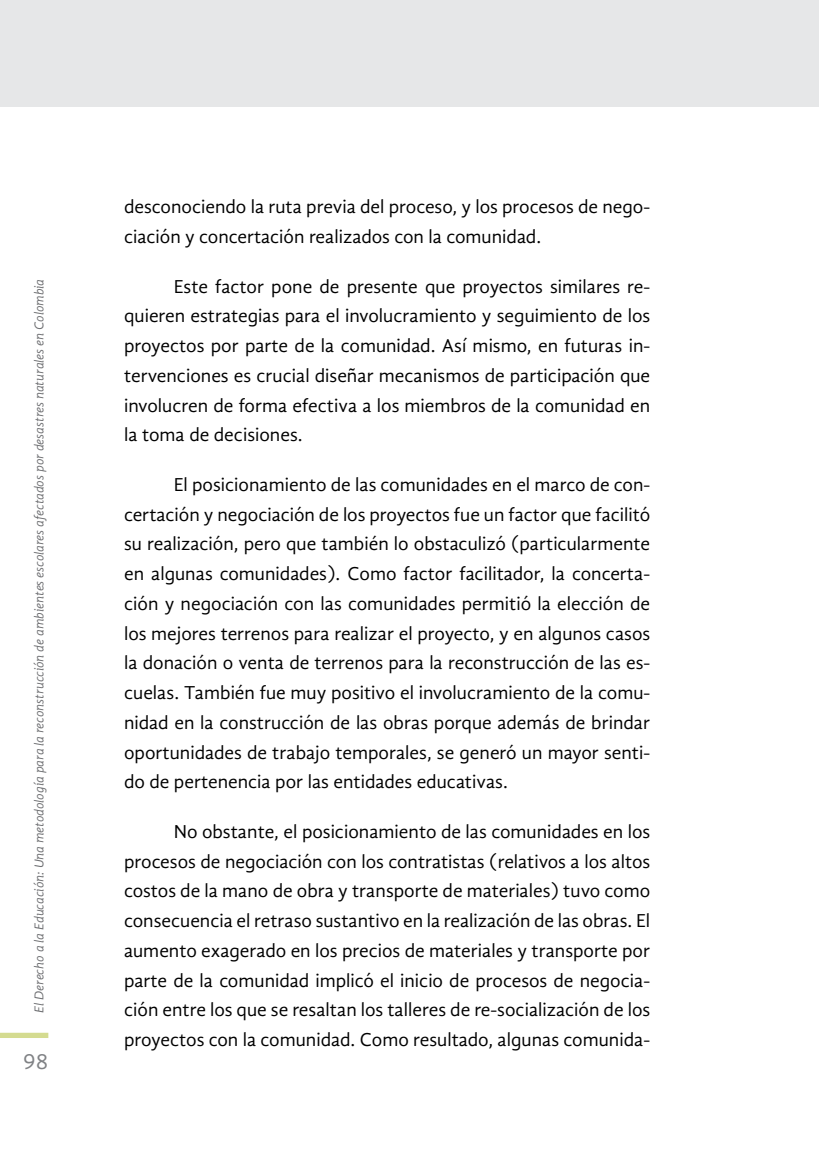
<style>
.page{position:relative;width:819px;height:1166px;background:#fff}
.page>*{position:absolute;margin:0;border:0;box-sizing:border-box;transform-origin:0 0}
.t1{font:22.75px "Gandhi Sans";color:#808285}
.t2{font:19.25px/29.8px "Gandhi Sans";color:#000;text-align:justify}
.t3{font:italic 13.12px "Gandhi Sans";letter-spacing:-.005em;color:#6d6e71}
</style>
<div class="page">
<div style="left:0;top:0;width:819px;height:107px;background:#e6e7e8"></div>
<div style="left:0;top:1033px;width:48px;height:5px;background:#d4db90"></div>
<p class="t3" style="left:32px;top:1012px;width:735px;rotate:-90deg">El Derecho a la Educación: Una metodología para la reconstrucción de ambientes escolares afectados por desastres naturales en Colombia</p>
<p class="t1" style="left:23px;top:1048px;width:27px">98</p>
<p class="t2" style="left:124px;top:192px;width:527px">desconociendo la ruta previa del proceso, y los procesos de nego&shy;ciación y concertación realizados con la comunidad.</p>
<p class="t2" style="left:124px;top:271px;width:527px;text-indent:50px">Este factor pone de presente que proyectos similares re&shy;quieren estrategias para el involucramiento y seguimiento de los proyectos por parte de la comunidad. Así mismo, en futuras in&shy;tervenciones es crucial diseñar mecanismos de participación que involucren de forma efectiva a los miembros de la comunidad en la toma de decisiones.</p>
<p class="t2" style="left:124px;top:469px;width:527px;text-indent:50px">El posicionamiento de las comunidades en el marco de con&shy;certación y negociación de los proyectos fue un factor que facilitó su realización, pero que también lo obstaculizó (particularmente en algunas comunidades). Como factor facilitador, la concerta&shy;ción y negociación con las comunidades permitió la elección de los mejores terrenos para realizar el proyecto, y en algunos casos la donación o venta de terrenos para la reconstrucción de las es&shy;cuelas. También fue muy positivo el involucramiento de la comu&shy;nidad en la construcción de las obras porque además de brindar oportunidades de trabajo temporales, se generó un mayor senti&shy;do de pertenencia por las entidades educativas.</p>
<p class="t2" style="left:124px;top:816px;width:527px;text-indent:50px">No obstante, el posicionamiento de las comunidades en los procesos de negociación con los contratistas (relativos a los altos costos de la mano de obra y transporte de materiales) tuvo como consecuencia el retraso sustantivo en la realización de las obras. El aumento exagerado en los precios de materiales y transporte por parte de la comunidad implicó el inicio de procesos de negocia&shy;ción entre los que se resaltan los talleres de re-socialización de los proyectos con la comunidad. Como resultado, algunas comunida-</p>
</div>
